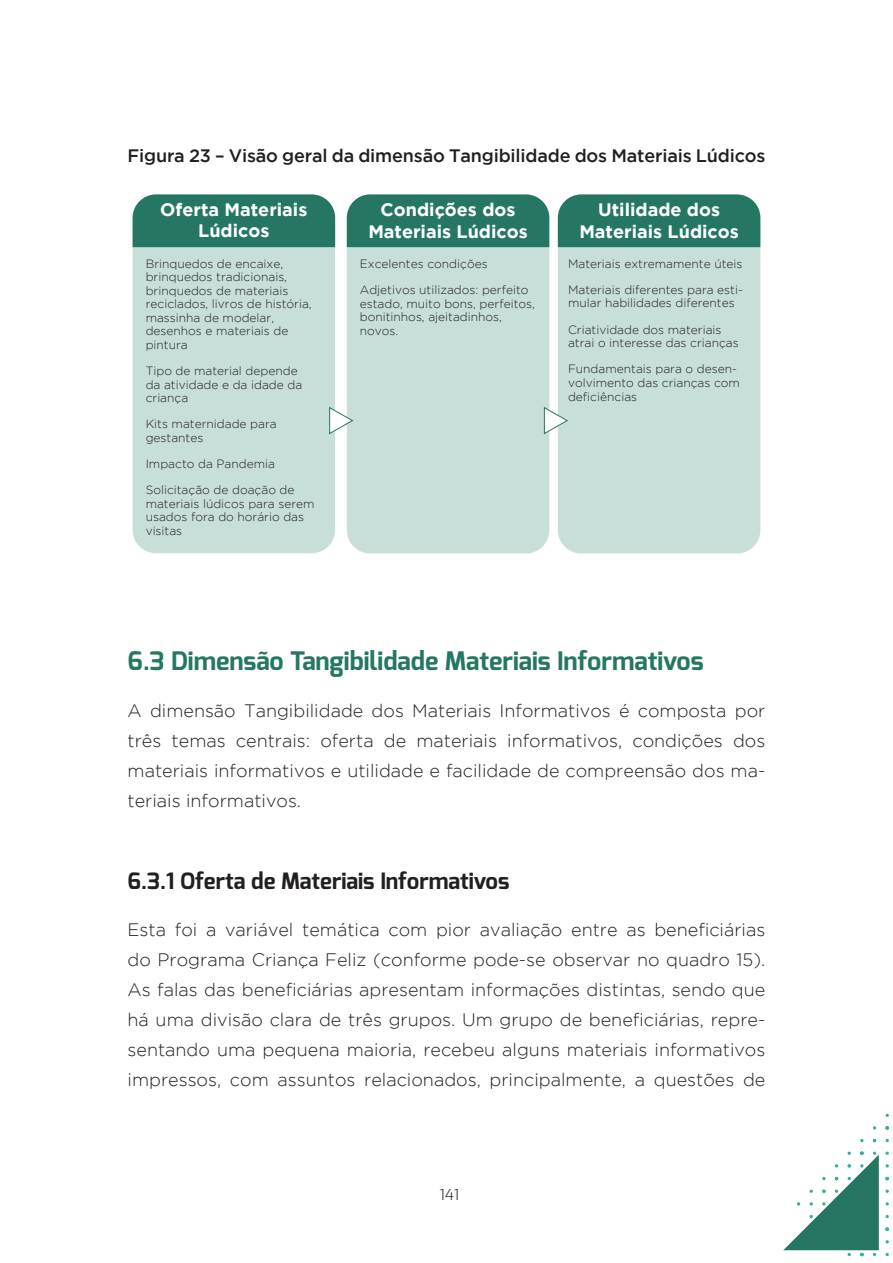
<style>
.page{position:relative;width:893px;height:1263px;background:#fff}
.page>*{position:absolute;margin:0;border:0;box-sizing:border-box;transform-origin:0 0}
.t1{font:700 25.5px "Exo";color:#257764}
.t2{font:700 22.5px "Exo";color:#231f20}
.t3{font:300 18px/30px "Gotham";color:#231f20;text-align:justify}
.t4{font:700 18px/21.6px "Gotham";color:#fff;text-align:center}
.t5{font:500 18px "Gotham";letter-spacing:-.01em;color:#231f20}
.t6{font:300 15px "Exo";color:#231f20}
.t7{font:300 12px/13.5px "Gotham";color:#231f20}
</style>
<div class="page">
<svg style="left:885px;top:1253px;width:4px;height:3px"></svg>
<svg style="left:885px;top:1215px;width:4px;height:3px"></svg>
<svg style="left:885px;top:1189px;width:4px;height:4px"></svg>
<svg style="left:885px;top:1227px;width:4px;height:4px"></svg>
<svg style="left:885px;top:1151px;width:4px;height:4px"></svg>
<svg style="left:885px;top:1139px;width:4px;height:3px"></svg>
<svg style="left:885px;top:1177px;width:4px;height:3px"></svg>
<svg style="left:885px;top:1113px;width:4px;height:4px"></svg>
<svg style="left:860px;top:1139px;width:4px;height:3px"></svg>
<svg style="left:873px;top:1126px;width:3px;height:4px"></svg>
<svg style="left:885px;top:1126px;width:4px;height:4px"></svg>
<svg style="left:783px;top:1151px;width:96px;height:105px"></svg>
<div style="left:133px;top:194px;width:202px;height:359px;background:#c7ded9;border-radius:23px"></div>
<div style="left:347px;top:194px;width:202px;height:359px;background:#c7ded9;border-radius:23px"></div>
<div style="left:133px;top:194px;width:202px;height:53px;background:#257764"></div>
<div style="left:347px;top:194px;width:202px;height:53px;background:#257764"></div>
<div style="left:558px;top:194px;width:202px;height:359px;background:#c7ded9;border-radius:23px"></div>
<div style="left:558px;top:194px;width:202px;height:53px;background:#257764"></div>
<svg style="left:329px;top:406px;width:24px;height:29px"></svg>
<svg style="left:544px;top:406px;width:24px;height:29px"></svg>
<h3 class="t5" style="left:128px;top:145px;width:639px">Figura 23 – Visão geral da dimensão Tangibilidade dos Materiais Lúdicos</h3>
<h3 class="t4" style="left:160px;top:198px;width:149px">Oferta Materiais<br>Lúdicos</h3>
<h3 class="t4" style="left:368px;top:199px;width:161px">Condições dos<br>Materiais Lúdicos</h3>
<h3 class="t4" style="left:579px;top:198px;width:161px">Utilidade dos<br>Materiais Lúdicos</h3>
<p class="t7" style="left:568px;top:250px;width:176px;line-height:26.2px">Materiais extremamente úteis<br>Materiais diferentes para esti-</p>
<p class="t7" style="left:568px;top:290px;width:168px;line-height:26.2px">mular habilidades diferentes<br>Criatividade dos materiais</p>
<p class="t7" style="left:568px;top:330px;width:172px;line-height:26.2px">atrai o interesse das crianças<br>Fundamentais para o desen-</p>
<p class="t7" style="left:568px;top:376px;width:173px">volvimento das crianças com deficiências</p>
<p class="t7" style="left:146px;top:257px;width:168px">Brinquedos de encaixe, brinquedos tradicionais, brinquedos de materiais reciclados, livros de história, massinha de modelar, desenhos e materiais de pintura</p>
<p class="t7" style="left:146px;top:364px;width:158px">Tipo de material depende da atividade e da idade da criança</p>
<p class="t7" style="left:146px;top:417px;width:133px">Kits maternidade para gestantes</p>
<p class="t7" style="left:146px;top:451px;width:150px;line-height:26.2px">Impacto da Pandemia<br>Solicitação de doação de</p>
<p class="t7" style="left:146px;top:497px;width:170px">materiais lúdicos para serem usados fora do horário das visitas</p>
<p class="t7" style="left:360px;top:251px;width:170px;line-height:26.2px">Excelentes condições<br>Adjetivos utilizados: perfeito</p>
<p class="t7" style="left:360px;top:297px;width:177px">estado, muito bons, perfeitos, bonitinhos, ajeitadinhos, novos.</p>
<h1 class="t1" style="left:128px;top:644px;width:578px">6.3 Dimensão Tangibilidade Materiais Informativos</h1>
<h3 class="t3" style="left:128px;top:695px;width:639px">A dimensão Tangibilidade dos Materiais Informativos é composta por três temas centrais: oferta de materiais informativos, condições dos materiais informativos e utilidade e facilidade de compreensão dos ma&shy;teriais informativos.</h3>
<h2 class="t2" style="left:128px;top:867px;width:384px">6.3.1 Oferta de Materiais Informativos</h2>
<p class="t3" style="left:128px;top:915px;width:639px">Esta foi a variável temática com pior avaliação entre as beneficiárias do Programa Criança Feliz (conforme pode-se observar no quadro 15).<br>As falas das beneficiárias apresentam informações distintas, sendo que há uma divisão clara de três grupos. Um grupo de beneficiárias, repre&shy;sentando uma pequena maioria, recebeu alguns materiais informativos impressos, com assuntos relacionados, principalmente, a questões de</p>
<p class="t6" style="left:440px;top:1184px;width:21px">141</p>
</div>
